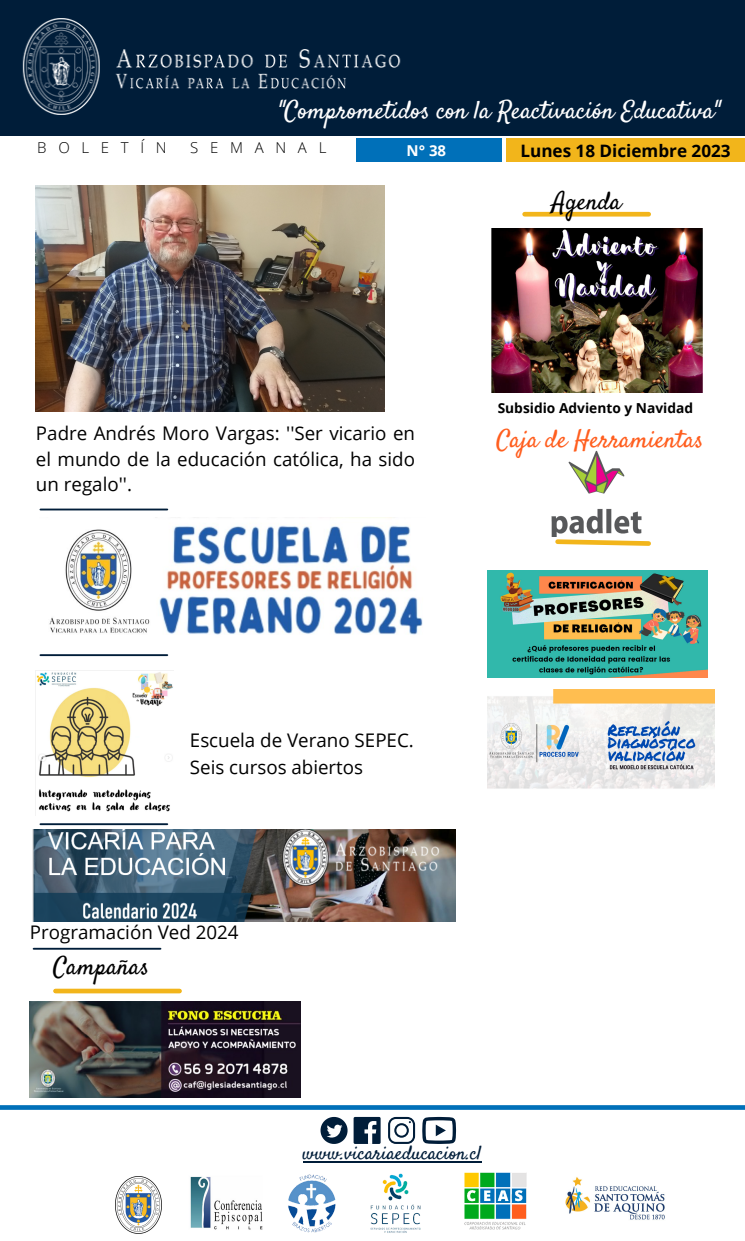
<style>
.page{position:relative;width:745px;height:1241px;background:#fff}
.page>*{position:absolute;margin:0;border:0;box-sizing:border-box;transform-origin:0 0}
.t1{font:25px "Satisfy";color:#fff}
.t2{font:25px "Satisfy";color:#ff5e1e}
.t3{font:25px "Satisfy";color:#000}
.t4{font:19.5px "Satisfy";color:#001d39}
.t5{font:18.75px/25.2px "Open Sans";color:#000;text-align:justify}
.t6{font:700 17.12px "Open Sans";color:#000}
.t7{font:300 15px "Open Sans";color:#000}
.t8{font:700 15px "Open Sans";color:#fff}
.t9{font:700 13.75px "Open Sans";color:#000}
</style>
<div class="page">
<div style="left:0;top:0;width:744px;height:135px;background:#001d39"></div>
<img style="left:464px;top:1172px;width:63px;height:58px">
<img style="left:190px;top:1176px;width:73px;height:54px">
<img style="left:288px;top:1174px;width:48px;height:59px">
<img style="left:115px;top:1176px;width:46px;height:58px">
<div style="left:353px;top:1116px;width:27px;height:27px;background:#001d39"></div>
<svg style="left:364px;top:1121px;width:12px;height:22px"></svg>
<svg style="left:320px;top:1116px;width:27px;height:27px"></svg>
<svg style="left:388px;top:1116px;width:27px;height:27px"></svg>
<svg style="left:422px;top:1116px;width:34px;height:27px"></svg>
<img style="left:370px;top:1173px;width:51px;height:60px">
<div style="left:55px;top:988px;width:124px;height:5px;background:#f2b51b"></div>
<svg style="left:0;top:1105px;width:744px;height:4px;background:#0a75bb"></svg>
<hr style="left:524px;top:212px;width:124px;height:4px;background:#f2b51b">
<img style="left:22px;top:18px;width:379px;height:97px">
<div style="left:355px;top:138px;width:146px;height:24px;background:#0070b9"></div>
<div style="left:506px;top:138px;width:238px;height:24px;background:#f2b51b"></div>
<img style="left:565px;top:1177px;width:100px;height:43px">
<img style="left:29px;top:1001px;width:271px;height:96px">
<img style="left:487px;top:689px;width:227px;height:100px">
<hr style="left:34px;top:947px;width:126px;height:2px;background:#001d39">
<img style="left:487px;top:570px;width:220px;height:107px">
<img style="left:33px;top:829px;width:422px;height:92px">
<img style="left:49px;top:517px;width:374px;height:118px">
<img style="left:551px;top:450px;width:91px;height:86px">
<svg style="left:555px;top:539px;width:96px;height:7px"></svg>
<hr style="left:40px;top:654px;width:127px;height:2px;background:#001d39">
<hr style="left:40px;top:508px;width:127px;height:2px;background:#001d39">
<img style="left:491px;top:228px;width:211px;height:164px">
<img style="left:36px;top:186px;width:348px;height:226px">
<hr style="left:302px;top:1160px;width:179px;height:2px;background:#001d39">
<img style="left:36px;top:670px;width:138px;height:142px">
<hr style="left:40px;top:823px;width:127px;height:2px;background:#001d39">
<p class="t1" style="left:278px;top:94px;width:443px">"Comprometidos con la Reactivación Educativa"</p>
<p class="t7" style="left:37px;top:137px;width:131px">B O L E T Í N</p>
<p class="t7" style="left:190px;top:137px;width:138px">S E M A N A L</p>
<p class="t8" style="left:406px;top:140px;width:41px">N° 38</p>
<p class="t6" style="left:520px;top:138px;width:212px">Lunes 18 Diciembre 2023</p>
<p class="t3" style="left:552px;top:186px;width:71px">Agenda</p>
<p class="t9" style="left:497px;top:398px;width:197px">Subsidio Adviento y Navidad</p>
<p class="t5" style="left:36px;top:420px;width:380px">Padre Andrés Moro Vargas: ''Ser vicario en el mundo de la educación católica, ha sido un regalo''.</p>
<p class="t2" style="left:496px;top:423px;width:209px">Caja de Herramientas</p>
<p class="t5" style="left:190px;top:727px;width:225px">Escuela de Verano SEPEC.</p>
<p class="t5" style="left:190px;top:753px;width:175px">Seis cursos abiertos</p>
<p class="t5" style="left:30px;top:919px;width:210px">Programación Ved 2024</p>
<p class="t3" style="left:53px;top:950px;width:97px">Campañas</p>
<p class="t4" style="left:302px;top:1140px;width:180px">www.vicariaeducacion.cl</p>
</div>
